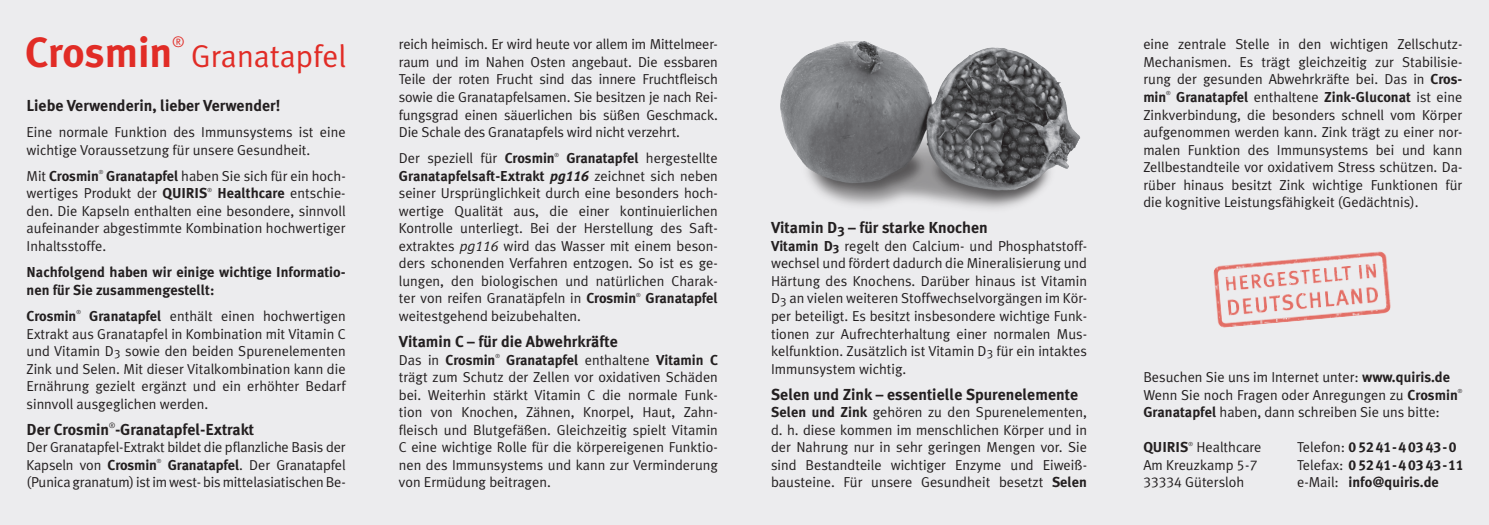
<style>
.page{position:relative;width:1489px;height:525px;background:#fff}
.page>*{position:absolute;margin:0;border:0;box-sizing:border-box;transform-origin:0 0}
.t1{font:700 42.12px "Meta Plus";color:#e12c26}
.t2{font:31.62px "Meta Plus Normal";color:#e12c26}
.t3{font:700 15.88px "Meta Plus";color:#231f20}
.t4{font:14.75px "Meta Plus Normal";color:#e12c26}
.t5{font:14.38px/17.5px "Meta Plus Normal";color:#231f20;text-align:justify}
.t6{font:700 14.38px/17.5px "Meta Plus";color:#231f20}
.t7{font:14.38px/17.5px "Meta Plus Bold Caps";color:#231f20}
.t8{font:5.62px "Meta Plus Normal";color:#231f20}
.s1{font-family:"Meta Plus Normal";font-weight:400}
.s2{font-family:"Meta Plus";font-weight:700}
.s3{font-style:italic}
.s4{font-family:"Meta Plus Bold Caps";font-weight:400;font-style:italic}
.s5{font-family:"Meta Plus Normal Caps";font-style:italic}
.s6{font-family:"Meta Plus Normal Caps"}
.s7{font-family:"Meta Plus Normal"}
</style>
<div class="page">
<div style="left:0;top:0;width:1488px;height:524px;background:#ececee"></div>
<img style="left:780px;top:41px;width:300px;height:168px">
<img style="left:1213px;top:251px;width:178px;height:77px">
<h1 class="t1" style="left:25px;top:28px;width:149px">Crosmin</h1>
<p class="t4" style="left:172px;top:33px;width:13px">®</p>
<h2 class="t2" style="left:191px;top:38px;width:157px">Granatapfel</h2>
<p class="t3" style="left:27px;top:96px;width:255px">Liebe Verwenderin, lieber Verwender!</p>
<p class="t5" style="left:27px;top:123px;width:320px">Eine normale Funktion des Immunsystems ist eine wichtige Voraussetzung für unsere Gesundheit.</p>
<p class="t6" style="left:27px;top:167px;width:74px"><span class="s1">Mit</span> Crosmin</p>
<p class="t8" style="left:99px;top:169px;width:6px">®</p>
<p class="t5" style="left:27px;top:167px;width:320px;text-indent:80px"><span class="s2">Granatapfel</span> haben Sie sich für ein hoch&shy;wertiges Produkt der <span class="s2">QUIRIS</span></p>
<p class="t8" style="left:207px;top:186px;width:6px">®</p>
<p class="t6" style="left:217px;top:184px;width:130px">Healthcare <span class="s1">entschie-</span></p>
<p class="t5" style="left:27px;top:202px;width:320px">den. Die Kapseln enthalten eine besondere, sinnvoll aufeinander abgestimmte Kombination hochwertiger Inhaltsstoffe.</p>
<p class="t6" style="left:27px;top:263px;width:320px">Nachfolgend haben wir einige wichtige Informatio&shy;nen für Sie zusammengestellt:</p>
<p class="t6" style="left:27px;top:307px;width:51px">Crosmin</p>
<p class="t8" style="left:76px;top:309px;width:6px">®</p>
<p class="t5" style="left:27px;top:307px;width:320px;text-indent:63px"><span class="s2">Granatapfel</span> enthält einen hochwertigen Extrakt aus Granatapfel in Kombination mit Vitamin C und Vitamin D<sub>3</sub> sowie den beiden Spurenelementen Zink und Selen. Mit dieser Vitalkombination kann die Ernährung gezielt ergänzt und ein erhöhter Bedarf sinnvoll ausgeglichen werden.</p>
<p class="t3" style="left:27px;top:420px;width:229px">Der Crosmin<sup>®</sup>-Granatapfel-Extrakt</p>
<p class="t5" style="left:27px;top:438px;width:320px">Der Granatapfel-Extrakt bildet die pflanzliche Basis der<br>Kapseln von <span class="s2">Crosmin</span></p>
<p class="t8" style="left:157px;top:457px;width:6px">®</p>
<p class="t5" style="left:27px;top:456px;width:320px;text-align:right"><span class="s2">Granatapfel</span>. Der Granatapfel<br>(Punica granatum) ist im west- bis mittelasiatischen Be-</p>
<p class="t5" style="left:399px;top:35px;width:320px">reich heimisch. Er wird heute vor allem im Mittelmeer&shy;raum und im Nahen Osten angebaut. Die essbaren Teile der roten Frucht sind das innere Fruchtfleisch sowie die Granatapfelsamen. Sie besitzen je nach Rei&shy;fungsgrad einen säuerlichen bis süßen Geschmack.<br>Die Schale des Granatapfels wird nicht verzehrt.</p>
<p class="t5" style="left:399px;top:149px;width:157px">Der speziell für <span class="s2">Crosmin</span></p>
<p class="t8" style="left:554px;top:151px;width:6px">®</p>
<p class="t5" style="left:566px;top:149px;width:153px"><span class="s2">Granatapfel</span> hergestellte</p>
<p class="t6" style="left:399px;top:167px;width:320px">Granatapfelsaft-Extrakt <span class="s3">pg</span><span class="s4">116</span> <span class="s1">zeichnet sich neben</span></p>
<p class="t5" style="left:399px;top:184px;width:320px">seiner Ursprünglichkeit durch eine besonders hoch&shy;wertige Qualität aus, die einer kontinuierlichen Kontrolle unterliegt. Bei der Herstellung des Saft&shy;extraktes <span class="s3">pg</span><span class="s5">116</span> wird das Wasser mit einem beson&shy;ders schonenden Verfahren entzogen. So ist es ge&shy;lungen, den biologischen und natürlichen Charak&shy;ter von reifen Granatäpfeln in <span class="s2">Crosmin</span></p>
<p class="t8" style="left:636px;top:291px;width:6px">®</p>
<p class="t6" style="left:645px;top:289px;width:74px">Granatapfel</p>
<p class="t5" style="left:399px;top:307px;width:184px">weitestgehend beizubehalten.</p>
<p class="t3" style="left:399px;top:332px;width:220px">Vitamin C – für die Abwehrkräfte</p>
<p class="t6" style="left:399px;top:351px;width:98px"><span class="s1">Das in</span> Crosmin</p>
<p class="t8" style="left:495px;top:352px;width:6px">®</p>
<p class="t6" style="left:506px;top:351px;width:213px">Granatapfel <span class="s1">enthaltene</span> Vitamin C</p>
<p class="t5" style="left:399px;top:368px;width:320px">trägt zum Schutz der Zellen vor oxidativen Schäden bei. Weiterhin stärkt Vitamin C die normale Funk&shy;tion von Knochen, Zähnen, Knorpel, Haut, Zahn&shy;fleisch und Blutgefäßen. Gleichzeitig spielt Vitamin C eine wichtige Rolle für die körpereigenen Funktio&shy;nen des Immunsystems und kann zur Verminderung von Ermüdung beitragen.</p>
<p class="t3" style="left:771px;top:218px;width:218px">Vitamin D<sub>3</sub> – für starke Knochen</p>
<p class="t5" style="left:771px;top:237px;width:317px"><span class="s2">Vitamin D</span><sub>3</sub> regelt den Calcium- und Phosphatstoff&shy;wechsel und fördert dadurch die Mineralisierung und Härtung des Knochens. Darüber hinaus ist Vitamin D<sub>3</sub> an vielen weiteren Stoffwechselvorgängen im Kör&shy;per beteiligt. Es besitzt insbesondere wichtige Funk&shy;tionen zur Aufrechterhaltung einer normalen Mus&shy;kelfunktion. Zusätzlich ist Vitamin D<sub>3</sub> für ein intaktes Immunsystem wichtig.</p>
<p class="t3" style="left:771px;top:385px;width:308px">Selen und Zink – essentielle Spurenelemente</p>
<p class="t5" style="left:771px;top:403px;width:317px"><span class="s2">Selen und Zink</span> gehören zu den Spurenelementen, d. h. diese kommen im menschlichen Körper und in der Nahrung nur in sehr geringen Mengen vor. Sie sind Bestandteile wichtiger Enzyme und Eiweiß&shy;bausteine. Für unsere Gesundheit besetzt <span class="s2">Selen</span></p>
<p class="t5" style="left:1143px;top:35px;width:320px">eine zentrale Stelle in den wichtigen Zellschutz-Mechanismen. Es trägt gleichzeitig zur Stabilisie&shy;rung der gesunden Abwehrkräfte bei. Das in <span class="s2">Cros-</span></p>
<p class="t6" style="left:1143px;top:88px;width:24px">min</p>
<p class="t8" style="left:1166px;top:90px;width:6px">®</p>
<p class="t6" style="left:1176px;top:88px;width:288px">Granatapfel <span class="s1">enthaltene</span> Zink-Gluconat <span class="s1">ist eine</span></p>
<p class="t5" style="left:1143px;top:105px;width:320px">Zinkverbindung, die besonders schnell vom Körper aufgenommen werden kann. Zink trägt zu einer nor&shy;malen Funktion des Immunsystems bei und kann Zellbestandteile vor oxidativem Stress schützen. Da&shy;rüber hinaus besitzt Zink wichtige Funktionen für die kognitive Leistungsfähigkeit (Gedächtnis).</p>
<p class="t5" style="left:1143px;top:368px;width:316px">Besuchen Sie uns im Internet unter: <span class="s2">www.quiris.de<br></span>Wenn Sie noch Fragen oder Anregungen zu <span class="s2">Crosmin</span></p>
<p class="t8" style="left:1457px;top:387px;width:6px">®</p>
<p class="t5" style="left:1143px;top:403px;width:298px"><span class="s2">Granatapfel</span> haben, dann schreiben Sie uns bitte:</p>
<p class="t6" style="left:1143px;top:438px;width:47px">QUIRIS</p>
<p class="t8" style="left:1188px;top:440px;width:6px">®</p>
<p class="t5" style="left:1143px;top:438px;width:120px;text-align:left;text-indent:53px">Healthcare<br>Am Kreuzkamp <span class="s6">5-7<br>33334</span> Gütersloh</p>
<p class="t7" style="left:1296px;top:438px;width:168px"><span class="s7">Telefon:</span> 0 52 41-4 03 43-0<br><span class="s7">Telefax:</span> 0 52 41-4 03 43-11</p>
<p class="t6" style="left:1296px;top:473px;width:143px"><span class="s1">e-Mail:</span> info@quiris.de</p>
</div>
